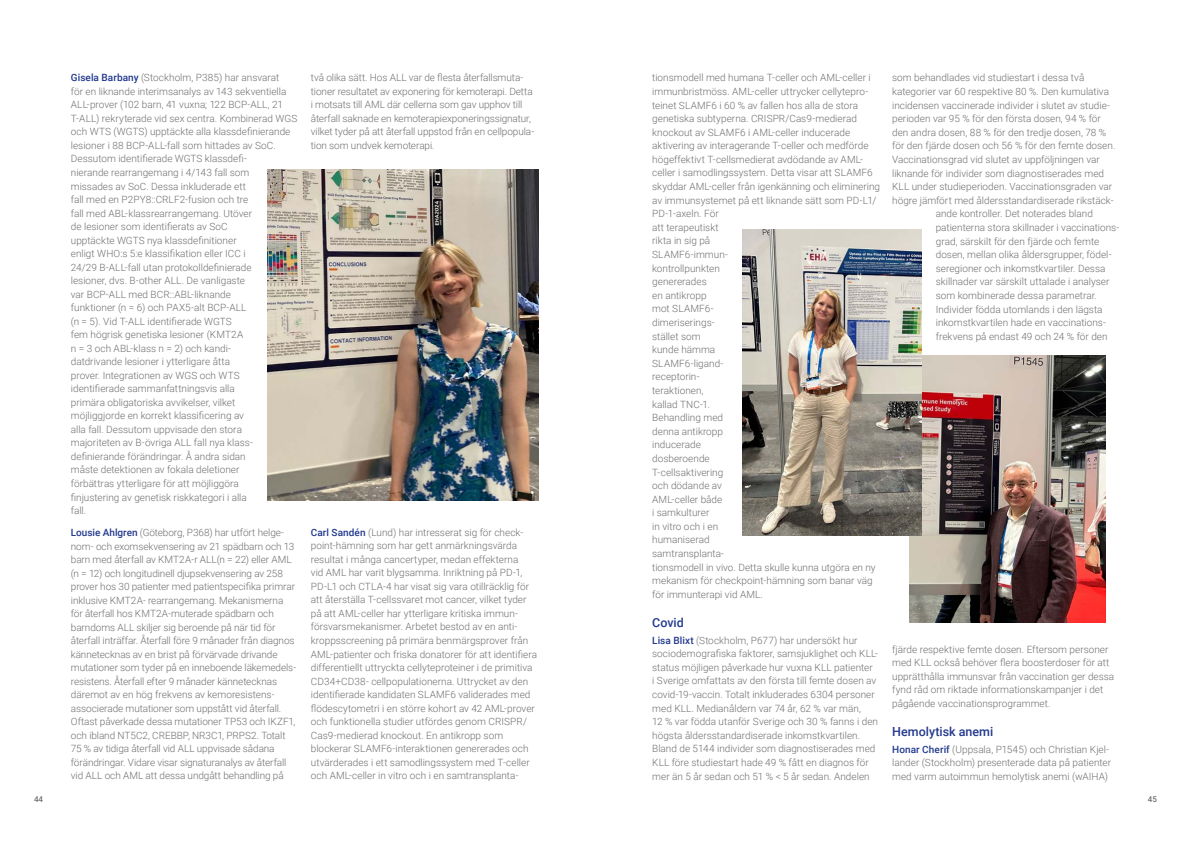
<style>
.page{position:relative;width:1191px;height:842px;background:#fff}
.page>*{position:absolute;margin:0;border:0;box-sizing:border-box;transform-origin:0 0}
.t1{font:500 12.5px "Roboto";color:#22398e}
.t2{font:300 10px/13.6px "Roboto";color:#706f6f}
.t3{font:500 8px "Roboto";color:#706f6f}
.s1{font-weight:500;color:#22398e}
</style>
<div class="page">
<img style="left:268px;top:170px;width:271px;height:331px">
<img style="left:909px;top:355px;width:196px;height:267px">
<img style="left:742px;top:230px;width:179px;height:305px">
<p class="t2" style="left:71px;top:71px;width:228px"><span class="s1">Gisela Barbany</span> (Stockholm, P385) har ansvarat<br>för en liknande interimsanalys av 143 sekventiella ALL-prover (102 barn, 41 vuxna; 122 BCP-ALL, 21<br>T-ALL) rekryterade vid sex centra. Kombinerad WGS och WTS (WGTS) upptäckte alla klassdefinierande lesioner i 88 BCP-ALL-fall som hittades av SoC.<br>Dessutom identifierade WGTS klassdefi-<br>nierande rearrangemang i 4/143 fall som<br>missades av SoC. Dessa inkluderade ett<br>fall med en P2PY8::CRLF2-fusion och tre<br>fall med ABL-klassrearrangemang. Utöver<br>de lesioner som identifierats av SoC<br>upptäckte WGTS nya klassdefinitioner<br>enligt WHO:s 5:e klassifikation eller ICC i<br>24/29 B-ALL-fall utan protokolldefinierade<br>lesioner, dvs. B-other ALL. De vanligaste<br>var BCP-ALL med BCR::ABL-liknande<br>funktioner (n = 6) och PAX5-alt BCP-ALL<br>(n = 5). Vid T-ALL identifierade WGTS<br>fem högrisk genetiska lesioner (KMT2A<br>n = 3 och ABL-klass n = 2) och kandi-<br>datdrivande lesioner i ytterligare åtta<br>prover. Integrationen av WGS och WTS<br>identifierade sammanfattningsvis alla<br>primära obligatoriska avvikelser, vilket<br>möjliggjorde en korrekt klassificering av<br>alla fall. Dessutom uppvisade den stora<br>majoriteten av B-övriga ALL fall nya klass&shy;definierande förändringar. Å andra sidan<br>måste detektionen av fokala deletioner<br>förbättras ytterligare för att möjliggöra<br>finjustering av genetisk riskkategori i alla<br>fall.</p>
<p class="t2" style="left:71px;top:525px;width:227px"><span class="s1">Lousie Ahlgren</span> (Göteborg, P368) har utfört helge&shy;nom- och exomsekvensering av 21 spädbarn och 13 barn med återfall av KMT2A-r ALL(n = 22) eller AML (n = 12) och longitudinell djupsekvensering av 258 prover hos 30 patienter med patientspecifika primrar inklusive KMT2A- rearrangemang. Mekanismerna för återfall hos KMT2A-muterade spädbarn och barndoms ALL skiljer sig beroende på när tid för återfall inträffar. Återfall före 9 månader från diagnos kännetecknas av en brist på förvärvade drivande mutationer som tyder på en inneboende läkemedels&shy;resistens. Återfall efter 9 månader kännetecknas däremot av en hög frekvens av kemoresistens&shy;associerade mutationer som uppstått vid återfall.<br>Oftast påverkade dessa mutationer TP53 och IKZF1, och ibland NT5C2, CREBBP, NR3C1, PRPS2. Totalt 75 % av tidiga återfall vid ALL uppvisade sådana förändringar. Vidare visar signaturanalys av återfall vid ALL och AML att dessa undgått behandling på</p>
<p class="t2" style="left:311px;top:70px;width:225px">två olika sätt. Hos ALL var de flesta återfallsmuta&shy;tioner resultatet av exponering för kemoterapi. Detta i motsats till AML där cellerna som gav upphov till återfall saknade en kemoterapiexponeringssignatur, vilket tyder på att återfall uppstod från en cellpopula&shy;tion som undvek kemoterapi.</p>
<p class="t2" style="left:311px;top:525px;width:228px"><span class="s1">Carl Sandén</span> (Lund) har intresserat sig för check&shy;point-hämning som har gett anmärkningsvärda resultat i många cancertyper, medan effekterna<br>vid AML har varit blygsamma. Inriktning på PD-1, PD-L1 och CTLA-4 har visat sig vara otillräcklig för att återställa T-cellssvaret mot cancer, vilket tyder på att AML-celler har ytterligare kritiska immun&shy;försvarsmekanismer. Arbetet bestod av en anti&shy;kroppsscreening på primära benmärgsprover från AML-patienter och friska donatorer för att identifiera differentiellt uttryckta cellyteproteiner i de primitiva CD34+CD38- cellpopulationerna. Uttrycket av den identifierade kandidaten SLAMF6 validerades med flödescytometri i en större kohort av 42 AML-prover och funktionella studier utfördes genom CRISPR/ Cas9-medierad knockout. En antikropp som blockerar SLAMF6-interaktionen genererades och utvärderades i ett samodlingssystem med T-celler och AML-celler in vitro och i en samtransplanta-</p>
<p class="t2" style="left:652px;top:71px;width:229px">tionsmodell med humana T-celler och AML-celler i immunbristmöss. AML-celler uttrycker cellytepro&shy;teinet SLAMF6 i 60 % av fallen hos alla de stora genetiska subtyperna. CRISPR/Cas9-medierad knockout av SLAMF6 i AML-celler inducerade aktivering av interagerande T-celler och medförde högeffektivt T-cellsmedierat avdödande av AML&shy;celler i samodlingssystem. Detta visar att SLAMF6 skyddar AML-celler från igenkänning och eliminering av immunsystemet på ett liknande sätt som PD-L1/<br>PD-1-axeln. För<br>att terapeutiskt<br>rikta in sig på<br>SLAMF6-immun-<br>kontrollpunkten<br>genererades<br>en antikropp<br>mot SLAMF6-<br>dimeriserings-<br>stället som<br>kunde hämma<br>SLAMF6-ligand-<br>receptorin-<br>teraktionen,<br>kallad TNC-1.<br>Behandling med<br>denna antikropp<br>inducerade<br>dosberoende<br>T-cellsaktivering<br>och dödande av<br>AML-celler både<br>i samkulturer<br>in vitro och i en<br>humaniserad<br>samtransplanta-<br>tionsmodell in vivo. Detta skulle kunna utgöra en ny mekanism för checkpoint-hämning som banar väg för immunterapi vid AML.</p>
<p class="t1" style="left:652px;top:614px;width:33px">Covid</p>
<p class="t2" style="left:652px;top:633px;width:227px"><span class="s1">Lisa Blixt</span> (Stockholm, P677) har undersökt hur sociodemografiska faktorer, samsjuklighet och KLL&shy;status möjligen påverkade hur vuxna KLL patienter<br>i Sverige omfattats av den första till femte dosen av covid-19-vaccin. Totalt inkluderades 6304 personer med KLL. Medianåldern var 74 år, 62 % var män,<br>12 % var födda utanför Sverige och 30 % fanns i den högsta åldersstandardiserade inkomstkvartilen.<br>Bland de 5144 individer som diagnostiserades med KLL före studiestart hade 49 % fått en diagnos för mer än 5 år sedan och 51 % &lt; 5 år sedan. Andelen</p>
<p class="t2" style="left:892px;top:71px;width:194px">som behandlades vid studiestart i dessa två</p>
<p class="t2" style="left:892px;top:84px;width:218px">kategorier var 60 respektive 80 %. Den kumulativa</p>
<p class="t2" style="left:892px;top:98px;width:219px">incidensen vaccinerade individer i slutet av studie-</p>
<p class="t2" style="left:892px;top:111px;width:210px">perioden var 95 % för den första dosen, 94 % för</p>
<p class="t2" style="left:892px;top:125px;width:215px">den andra dosen, 88 % för den tredje dosen, 78 %</p>
<p class="t2" style="left:892px;top:139px;width:225px">för den fjärde dosen och 56 % för den femte dosen.</p>
<p class="t2" style="left:892px;top:152px;width:209px">Vaccinationsgrad vid slutet av uppföljningen var</p>
<p class="t2" style="left:892px;top:166px;width:213px">liknande för individer som diagnostiserades med</p>
<p class="t2" style="left:892px;top:179px;width:221px">KLL under studieperioden. Vaccinationsgraden var</p>
<p class="t2" style="left:892px;top:193px;width:223px">högre jämfört med åldersstandardiserade rikstäck-</p>
<p class="t2" style="left:935px;top:207px;width:159px">ande kontroller. Det noterades bland</p>
<p class="t2" style="left:935px;top:220px;width:185px">patienterna stora skillnader i vaccinations-</p>
<p class="t2" style="left:935px;top:234px;width:165px">grad, särskilt för den fjärde och femte</p>
<p class="t2" style="left:935px;top:247px;width:177px">dosen, mellan olika åldersgrupper, födel-</p>
<p class="t2" style="left:935px;top:261px;width:171px">seregioner och inkomstkvartiler. Dessa</p>
<p class="t2" style="left:935px;top:275px;width:175px">skillnader var särskilt uttalade i analyser</p>
<p class="t2" style="left:935px;top:288px;width:163px">som kombinerade dessa parametrar.</p>
<p class="t2" style="left:935px;top:302px;width:168px">Individer födda utomlands i den lägsta</p>
<p class="t2" style="left:935px;top:315px;width:172px">inkomstkvartilen hade en vaccinations-</p>
<p class="t2" style="left:935px;top:329px;width:173px">frekvens på endast 49 och 24 % för den</p>
<p class="t2" style="left:892px;top:642px;width:224px">fjärde respektive femte dosen. Eftersom personer med KLL också behöver flera boosterdoser för att upprätthålla immunsvar från vaccination ger dessa fynd råd om riktade informationskampanjer i det pågående vaccinationsprogrammet.</p>
<p class="t1" style="left:892px;top:723px;width:103px">Hemolytisk anemi</p>
<p class="t2" style="left:892px;top:742px;width:220px"><span class="s1">Honar Cherif</span> (Uppsala, P1545) och Christian Kjel&shy;lander (Stockholm) presenterade data på patienter med varm autoimmun hemolytisk anemi (wAIHA)</p>
<p class="t3" style="left:34px;top:794px;width:11px">44</p>
<p class="t3" style="left:1147px;top:794px;width:11px">45</p>
</div>
